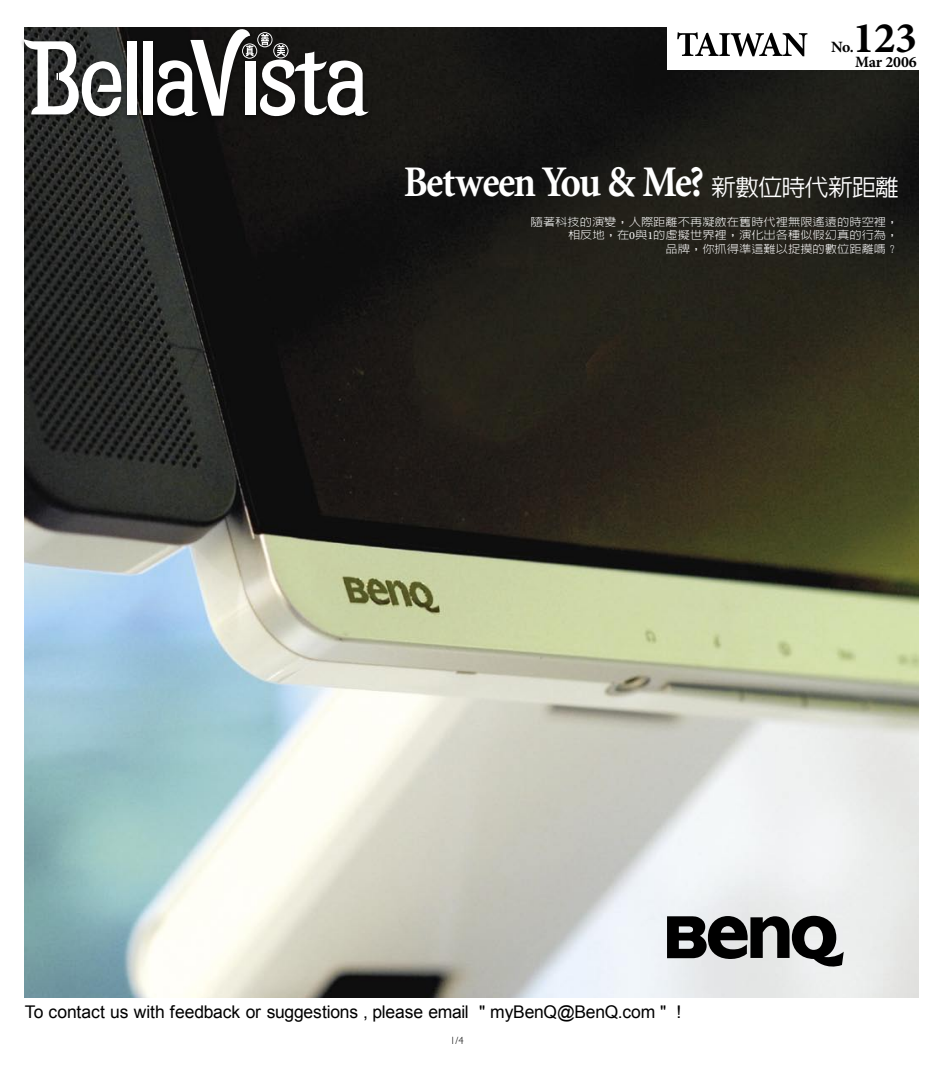
<style>
.page{position:relative;width:943px;height:1092px;background:#fff}
.page>*{position:absolute;margin:0;border:0;box-sizing:border-box;transform-origin:0 0}
.t1{font:700 43.75px "Minion";letter-spacing:-.035em;color:#fff;scale:.9 1}
.t2{font:700 43.75px "Minion Pro";color:#000}
.t3{font:17.5px "Arial";letter-spacing:-.01em;color:#000}
.t4{font:700 15.75px "Minion Pro";letter-spacing:-.01em;color:#000}
.t5{font:11.03px "AR Heiti Light B5";color:#fff;scale:1.11 1}
.t6{font:300 10.5px "Gill Sans";color:#000}
.s1{font-family:"AR Heiti Medium B5";font-weight:400;font-size:23.28px}
.s2{font-family:"Minion Pro"}
</style>
<div class="page">
<img style="left:25px;top:27px;width:893px;height:970px">
<div style="left:667px;top:26px;width:259px;height:44px;background:#fff"></div>
<svg style="left:677px;top:32px;width:130px;height:24px"></svg>
<svg style="left:667px;top:915px;width:176px;height:55px;background:#707171"></svg>
<div style="left:19px;top:27px;width:353px;height:97px;background:#000;opacity:.45"></div>
<svg style="left:23px;top:39px;width:99px;height:77px"></svg>
<div style="left:127px;top:41px;width:10px;height:73px;background:#fff"></div>
<div style="left:143px;top:41px;width:9px;height:73px;background:#fff"></div>
<svg style="left:157px;top:27px;width:212px;height:92px"></svg>
<p class="t2" style="left:853px;top:12px;width:65px">123</p>
<p class="t4" style="left:855px;top:53px;width:63px">Mar 2006</p>
<p class="t4" style="left:831px;top:37px;width:24px">No.</p>
<p class="t1" style="left:404px;top:159px;width:552px">Between You &amp; Me? <span class="s1">新數位時代新距離</span></p>
<p class="t5" style="left:530px;top:216px;width:333px">隨著科技的演變，人際距離不再凝斂在舊時代裡無限遙遠的時空裡，</p>
<p class="t5" style="left:568px;top:229px;width:299px">相反地，在<span class="s2">0</span>與<span class="s2">1</span>的虛擬世界裡，演化出各種似假幻真的行為，</p>
<p class="t5" style="left:665px;top:243px;width:211px">品牌，你抓得準這難以捉摸的數位距離嗎？</p>
<p class="t3" style="left:25px;top:1000px;width:658px">To contact us with feedback or suggestions , please email " myBenQ@BenQ.com " !</p>
<p class="t6" style="left:450px;top:1034px;width:15px">1/4</p>
</div>
